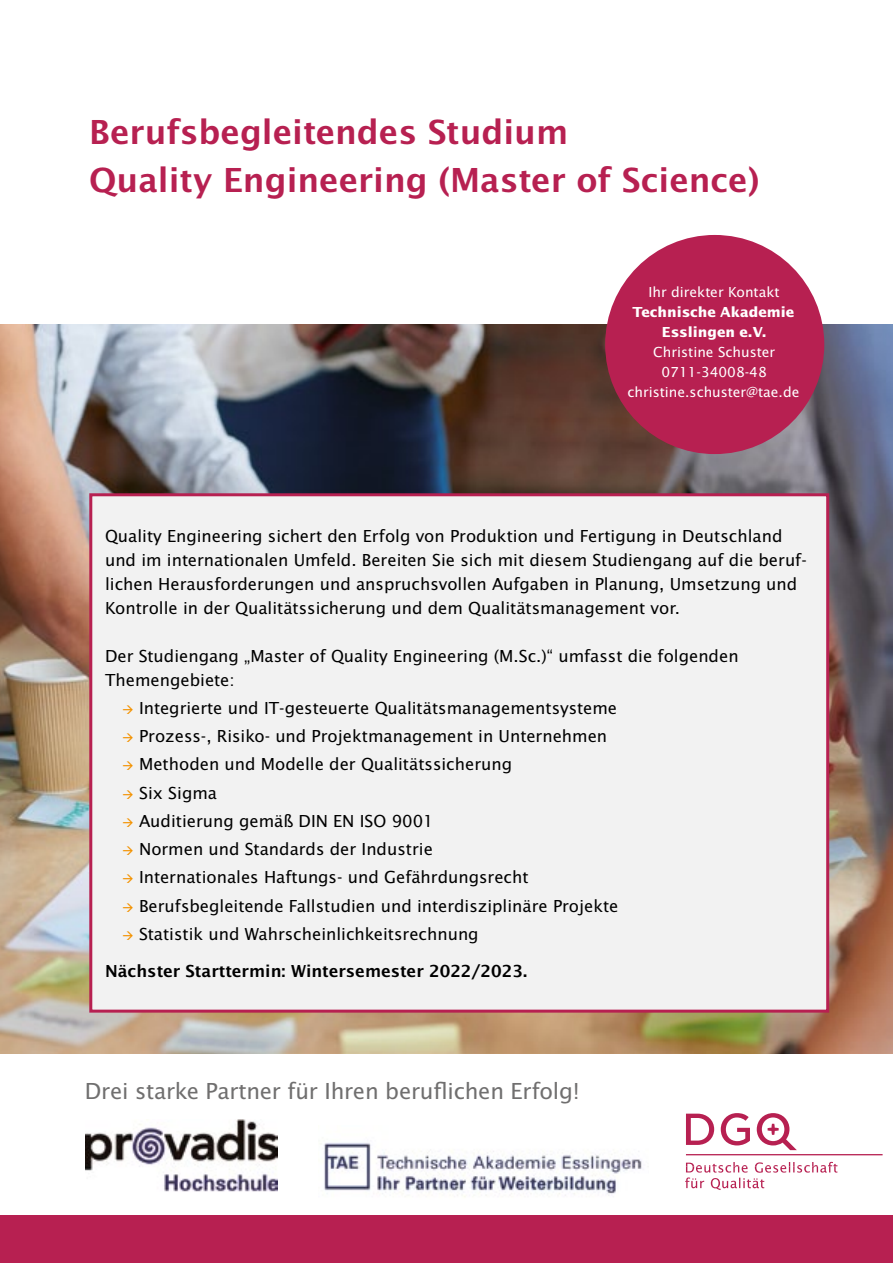
<style>
.page{position:relative;width:893px;height:1263px;background:#fff}
.page>*{position:absolute;margin:0;border:0;box-sizing:border-box;transform-origin:0 0}
.t1{font:600 36px/47.8px "Lucida Sans EF";color:#b72051}
.t2{font:24px "Lucida Sans EF";letter-spacing:-.01em;color:#706f6f}
.t3{font:18px/24px "Lucida Sans EF";color:#000}
.t4{font:600 18px/36.8px "Lucida Sans EF";color:#000}
.t5{font:15px/20px "Lucida Sans EF";color:#fff;text-align:center}
.t6{font:700 15px/20px "Lucida Sans EF";color:#fff;text-align:center}
.s1{color:#f39200}
.s2{font-weight:400}
</style>
<div class="page">
<img style="left:0;top:324px;width:893px;height:729px">
<div style="left:0;top:1215px;width:893px;height:48px;background:#b72051"></div>
<div style="left:91px;top:495px;width:737px;height:516px;background:#f2f2f2"></div>
<div style="left:89px;top:493px;width:740px;height:520px;border:3px solid #b72051"></div>
<div style="left:605px;top:235px;width:219px;height:219px;background:#b72051;border-radius:50%"></div>
<svg style="left:685px;top:1162px;width:152px;height:28px"></svg>
<svg style="left:686px;top:1113px;width:197px;height:42px"></svg>
<img style="left:324px;top:1143px;width:318px;height:54px">
<img style="left:85px;top:1119px;width:192px;height:73px">
<h1 class="t1" style="left:89px;top:110px;width:672px">Berufsbegleitendes Studium<br>Quality Engineering (Master of Science)</h1>
<p class="t5" style="left:649px;top:283px;width:133px">Ihr direkter Kontakt</p>
<p class="t6" style="left:633px;top:303px;width:163px">Technische Akademie<br>Esslingen e.V.</p>
<p class="t5" style="left:627px;top:343px;width:174px">Christine Schuster<br>0711-34008-48 christine.schuster@tae.de</p>
<p class="t3" style="left:105px;top:524px;width:703px">Quality Engineering sichert den Erfolg von Produktion und Fertigung in Deutschland und im internationalen Umfeld. Bereiten Sie sich mit diesem Studiengang auf die beruf&shy;lichen Herausforderungen und anspruchsvollen Aufgaben in Planung, Umsetzung und Kontrolle in der Qualitätssicherung und dem Qualitätsmanagement vor.</p>
<p class="t3" style="left:105px;top:644px;width:635px">Der Studiengang „Master of Quality Engineering (M.Sc.)“ umfasst die folgenden<br>Themengebiete:</p>
<p class="t3" style="left:122px;top:697px;width:497px"><span class="s1">→</span> Integrierte und IT-gesteuerte Qualitätsmanagementsysteme</p>
<p class="t3" style="left:122px;top:725px;width:487px"><span class="s1">→</span> Prozess-, Risiko- und Projektmanagement in Unternehmen</p>
<p class="t3" style="left:122px;top:753px;width:391px"><span class="s1">→</span> Methoden und Modelle der Qualitätssicherung</p>
<p class="t3" style="left:122px;top:781px;width:96px"><span class="s1">→</span> Six Sigma</p>
<p class="t3" style="left:122px;top:810px;width:313px"><span class="s1">→</span> Auditierung gemäß DIN EN ISO 9001</p>
<p class="t3" style="left:122px;top:838px;width:312px"><span class="s1">→</span> Normen und Standards der Industrie</p>
<p class="t3" style="left:122px;top:866px;width:408px"><span class="s1">→</span> Internationales Haftungs- und Gefährdungsrecht</p>
<p class="t3" style="left:122px;top:894px;width:498px"><span class="s1">→</span> Berufsbegleitende Fallstudien und interdisziplinäre Projekte</p>
<p class="t4" style="left:105px;top:916px;width:424px;text-indent:17px"><span class="s1">→</span> <span class="s2">Statistik und Wahrscheinlichkeitsrechnung<br></span>Nächster Starttermin: Wintersemester 2022/2023.</p>
<h2 class="t2" style="left:85px;top:1077px;width:496px">Drei starke Partner für Ihren beruflichen Erfolg!</h2>
</div>
